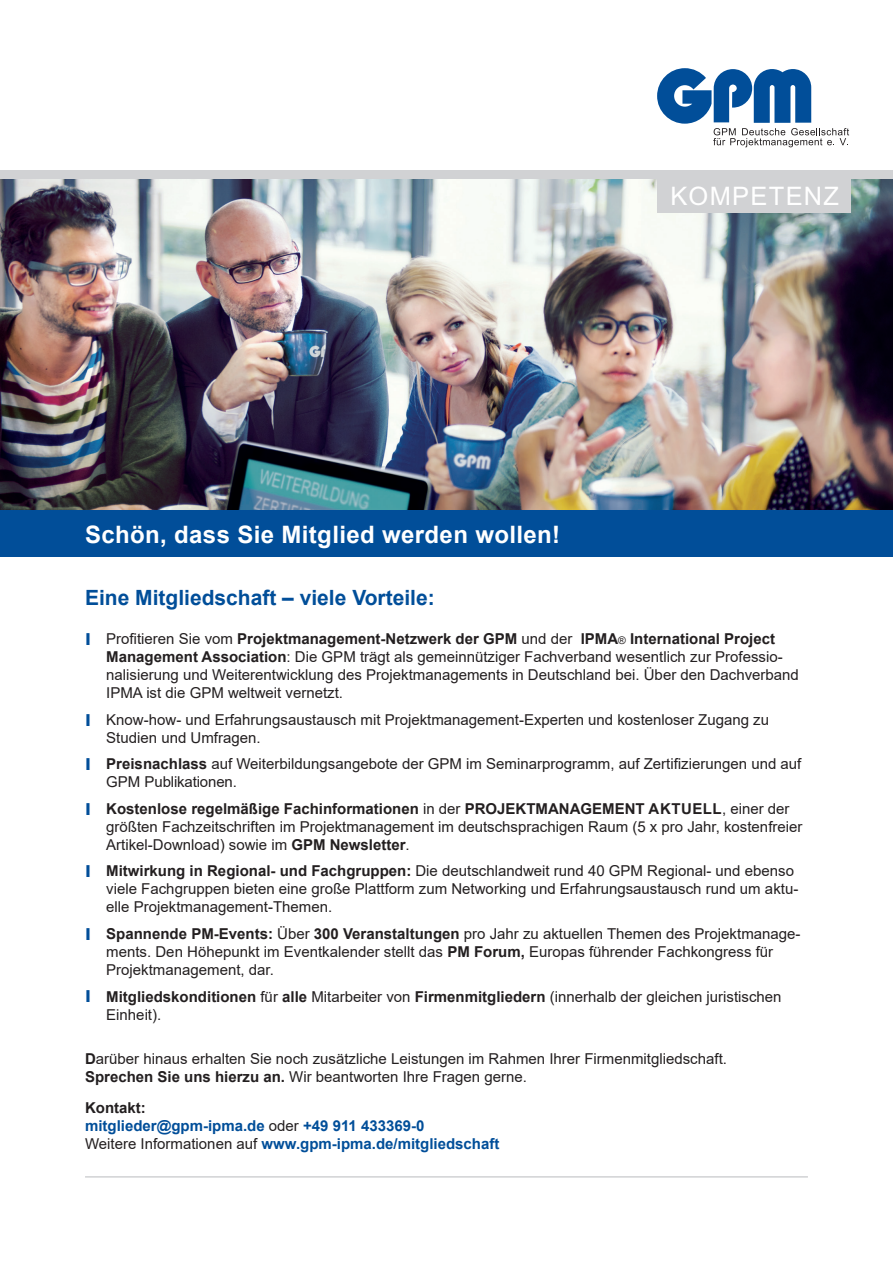
<style>
.page{position:relative;width:893px;height:1263px;background:#fff}
.page>*{position:absolute;margin:0;border:0;box-sizing:border-box;transform-origin:0 0}
.t1{font:25.5px "Arial";letter-spacing:.05em;color:#fff}
.t2{font:700 24px "Arial";letter-spacing:.015em;color:#fff}
.t3{font:700 21px "Arial";color:#014e99}
.t4{font:15px/18px "Arial";color:#231f20}
.t5{font:700 15px/18px "Arial";color:#014e99}
.s1{font-weight:700;font-size:16.5px;color:#014e99}
.s2{font-weight:700}
.s3{font-size:10.5px}
.s4{color:#231f20}
.s5{font-weight:400;color:#231f20}
</style>
<div class="page">
<img style="left:0;top:179px;width:893px;height:331px">
<div style="left:0;top:510px;width:893px;height:47px;background:#014e99"></div>
<div style="left:0;top:170px;width:893px;height:9px;background:#d1d2d4"></div>
<svg style="left:657px;top:68px;width:192px;height:79px"></svg>
<div style="left:657px;top:178px;width:193px;height:34px;background:#d1d2d4"></div>
<hr style="left:85px;top:1176px;width:723px;height:1px;background:#d1d2d4">
<h1 class="t1" style="left:670px;top:179px;width:170px">KOMPETENZ</h1>
<h2 class="t2" style="left:85px;top:517px;width:477px">Schön, dass Sie Mitglied werden wollen!</h2>
<h3 class="t3" style="left:85px;top:583px;width:351px">Eine Mitgliedschaft – viele Vorteile:</h3>
<p class="t4" style="left:106px;top:630px;width:694px;text-indent:-21px"><span class="s1">I</span> Profitieren Sie vom <span class="s2">Projektmanagement-Netzwerk der GPM</span> und der <span class="s2">IPMA</span><span class="s3">®</span> <span class="s2">International Project Management Association</span>: Die GPM trägt als gemeinnütziger Fachverband wesentlich zur Professio&shy;nalisierung und Weiterentwicklung des Projektmanagements in Deutschland bei. Über den Dachverband IPMA ist die GPM weltweit vernetzt.</p>
<p class="t4" style="left:106px;top:710px;width:664px;text-indent:-21px"><span class="s1">I</span> Know-how- und Erfahrungsaustausch mit Projektmanagement-Experten und kostenloser Zugang zu<br>Studien und Umfragen.</p>
<p class="t4" style="left:106px;top:755px;width:697px;text-indent:-21px"><span class="s1">I</span> <span class="s2">Preisnachlass</span> auf Weiterbildungsangebote der GPM im Seminarprogramm, auf Zertifizierungen und auf<br>GPM Publikationen.</p>
<p class="t4" style="left:106px;top:799px;width:698px;text-indent:-21px"><span class="s1">I</span> <span class="s2">Kostenlose regelmäßige Fachinformationen</span> in der <span class="s2">PROJEKTMANAGEMENT AKTUELL</span>, einer der größten Fachzeitschriften im Projektmanagement im deutschsprachigen Raum (5 x pro Jahr, kostenfreier<br>Artikel-Download) sowie im <span class="s2">GPM Newsletter</span>.</p>
<p class="t4" style="left:106px;top:862px;width:694px;text-indent:-21px"><span class="s1">I</span> <span class="s2">Mitwirkung in Regional- und Fachgruppen:</span> Die deutschlandweit rund 40 GPM Regional- und ebenso viele Fachgruppen bieten eine große Plattform zum Networking und Erfahrungsaustausch rund um aktu&shy;elle Projektmanagement-Themen.</p>
<p class="t4" style="left:106px;top:925px;width:696px;text-indent:-21px"><span class="s1">I</span> <span class="s2">Spannende PM-Events:</span> Über <span class="s2">300 Veranstaltungen</span> pro Jahr zu aktuellen Themen des Projektmanage&shy;ments. Den Höhepunkt im Eventkalender stellt das <span class="s2">PM Forum,</span> Europas führender Fachkongress für<br>Projektmanagement, dar.</p>
<p class="t4" style="left:106px;top:987px;width:677px;text-indent:-21px"><span class="s1">I</span> <span class="s2">Mitgliedskonditionen</span> für <span class="s2">alle</span> Mitarbeiter von <span class="s2">Firmenmitgliedern</span> (innerhalb der gleichen juristischen<br>Einheit).</p>
<p class="t4" style="left:85px;top:1050px;width:643px"><span class="s2">D</span>arüber hinaus erhalten Sie noch zusätzliche Leistungen im Rahmen Ihrer Firmenmitgliedschaft.<br><span class="s2">Sprechen Sie uns hierzu an.</span> Wir beantworten Ihre Fragen gerne.</p>
<p class="t5" style="left:85px;top:1099px;width:416px"><span class="s4">Kontakt:<br></span>mitglieder@gpm-ipma.de <span class="s5">oder</span> +49 911 433369-0<br><span class="s5">Weitere Informationen auf</span> www.gpm-ipma.de/mitgliedschaft</p>
</div>
